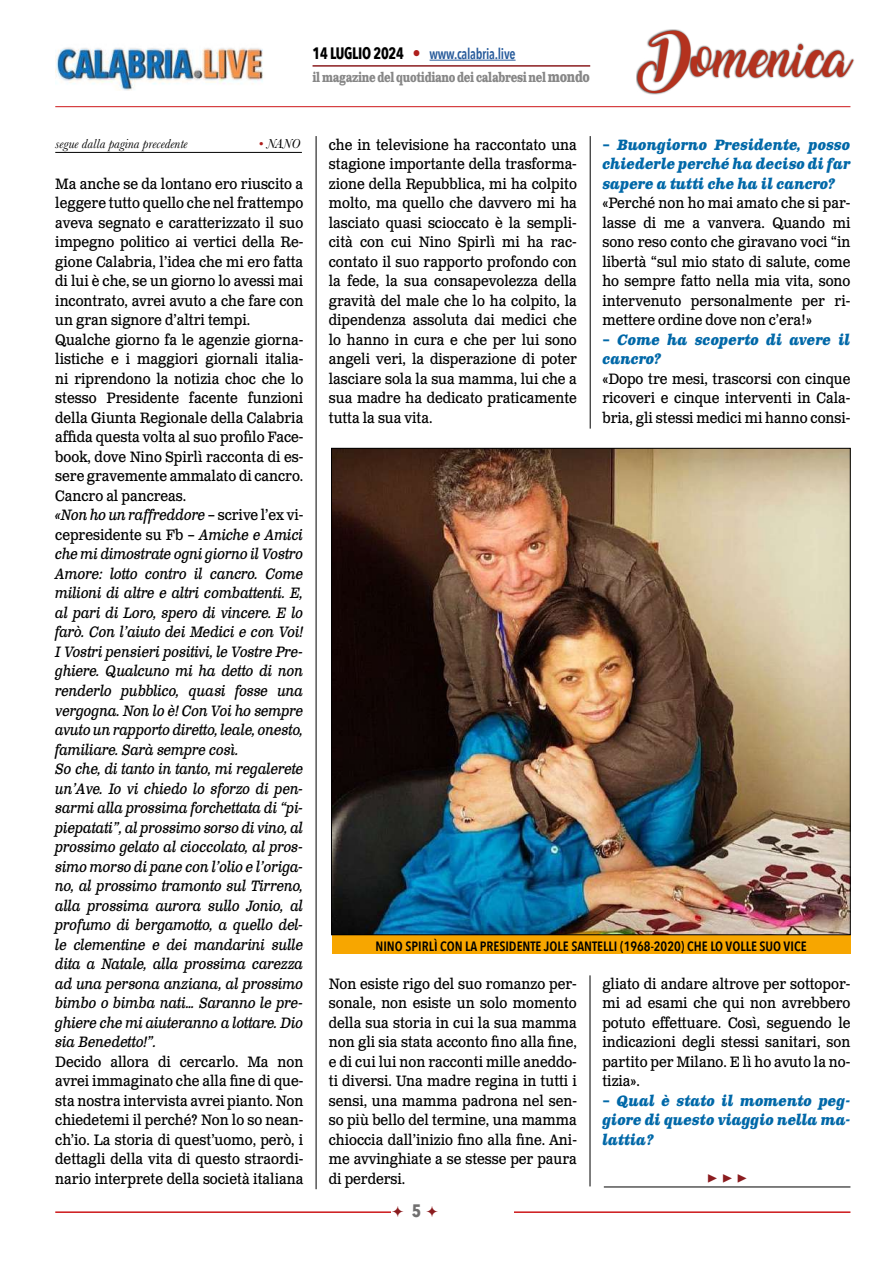
<style>
.page{position:relative;width:893px;height:1263px;background:#fff}
.page>*{position:absolute;margin:0;border:0;box-sizing:border-box;transform-origin:0 0}
.t1{font:34.5px "Amarillo";color:#b4321e}
.t2{font:700 18px "Minion Pro";color:#8b1c1f}
.t3{font:700 18px "Avenir Next Condensed";color:#706f6f}
.t4{font:15px/19.5px "Clarendon Text Pro";color:#000;text-align:justify;scale:.9 1}
.t5{font:italic 15px/19.5px "Clarendon Text Pro";letter-spacing:-.015em;color:#000;scale:.9 1}
.t6{font:italic 700 15px/19.5px "Clarendon Text Pro";letter-spacing:-.02em;color:#0068a8;text-align:justify;scale:.9 1}
.t7{font:600 15px "Avenir Next Condensed";letter-spacing:-.02em;color:#275b9b;scale:.9 1}
.t8{font:600 13.5px "Avenir Next Condensed";color:#000}
.t9{font:700 13.5px "Clarendon Text Pro";letter-spacing:-.03em;color:#878787;scale:.75 1}
.t10{font:italic 13.5px "Baskerville";color:#000}
.s1{font-weight:700;font-size:16.5px;color:#000}
.s2{font-family:"Clarendon Text Pro";font-weight:700;font-size:16.5px;color:#af1f1d}
.s3{font-size:15px}
.s4{color:#af1f1d}
.s5{font-style:normal}
</style>
<div class="page">
<img style="left:55px;top:47px;width:208px;height:44px">
<hr style="left:55px;top:106px;width:795px;height:1px;background:#cd1719">
<div style="left:636px;top:29px;width:219px;height:66px;background:#000;opacity:.75"></div>
<hr style="left:430px;top:60px;width:86px;height:1px;background:#275b9b">
<hr style="left:313px;top:65px;width:277px;height:2px;background:#8b1c1f">
<hr style="left:55px;top:1211px;width:795px;height:2px;background:#cd1719">
<div style="left:391px;top:1199px;width:122px;height:29px;background:#fff"></div>
<hr style="left:55px;top:152px;width:247px;height:1px;background:#000">
<hr style="left:604px;top:1187px;width:246px;height:1px;background:#000">
<div style="left:332px;top:936px;width:518px;height:18px;background:#f7a600"></div>
<img style="left:333px;top:450px;width:515px;height:483px">
<hr style="left:316px;top:136px;width:1px;height:1053px;background:#000">
<hr style="left:590px;top:975px;width:1px;height:211px;background:#000">
<hr style="left:590px;top:136px;width:1px;height:293px;background:#000">
<p class="t7" style="left:313px;top:41px;width:227px"><span class="s1">14 LUGLIO 2024</span> <span class="s2">•</span> www.calabria.live</p>
<p class="t9" style="left:313px;top:69px;width:371px">il magazine del quotidiano dei calabresi nel <span class="s3">mondo</span></p>
<h1 class="t1" style="left:643px;top:45px;width:209px">Domenica</h1>
<p class="t10" style="left:55px;top:135px;width:134px">segue dalla pagina precedente</p>
<p class="t10" style="left:259px;top:135px;width:43px"><span class="s4">•</span> NANO</p>
<p class="t5" style="left:55px;top:174px;width:277px"><span class="s5">Ma anche se da lontano ero riuscito a leggere tutto quello che nel frattempo aveva segnato e caratterizzato il suo impegno politico ai vertici della Re&shy;gione Calabria, l’idea che mi ero fatta di lui è che, se un giorno lo avessi mai incontrato, avrei avuto a che fare con un gran signore d’altri tempi.<br>Qualche giorno fa le agenzie giorna&shy;listiche e i maggiori giornali italia&shy;ni riprendono la notizia choc che lo stesso Presidente facente funzioni della Giunta Regionale della Calabria affida questa volta al suo profilo Face&shy;book, dove Nino Spirlì racconta di es&shy;sere gravemente ammalato di cancro.<br>Cancro al pancreas.<br></span>«Non ho un raffreddore <span class="s5">– scrive l’ex vi&shy;cepresidente su Fb</span> – Amiche e Amici che mi dimostrate ogni giorno il Vostro Amore: lotto contro il cancro. Come milioni di altre e altri combattenti. E, al pari di Loro, spero di vincere. E lo farò. Con l’aiuto dei Medici e con Voi!<br>I Vostri pensieri positivi, le Vostre Pre&shy;ghiere. Qualcuno mi ha detto di non renderlo pubblico, quasi fosse una vergogna. Non lo è! Con Voi ho sempre avuto un rapporto diretto, leale, onesto, familiare. Sarà sempre così.<br>So che, di tanto in tanto, mi regalerete un’Ave. Io vi chiedo lo sforzo di pen&shy;sarmi alla prossima forchettata di “pi&shy;piepatati”, al prossimo sorso di vino, al prossimo gelato al cioccolato, al pros&shy;simo morso di pane con l’olio e l’origa&shy;no, al prossimo tramonto sul Tirreno, alla prossima aurora sullo Jonio, al profumo di bergamotto, a quello del&shy;le clementine e dei mandarini sulle dita a Natale, alla prossima carezza ad una persona anziana, al prossimo bimbo o bimba nati… Saranno le pre&shy;ghiere che mi aiuteranno a lottare. Dio sia Benedetto!”.</p>
<p class="t4" style="left:55px;top:1052px;width:277px">Decido allora di cercarlo. Ma non avrei immaginato che alla fine di que&shy;sta nostra intervista avrei pianto. Non chiedetemi il perché? Non lo so nean&shy;ch’io. La storia di quest’uomo, però, i dettagli della vita di questo straordi&shy;nario interprete della società italiana</p>
<p class="t4" style="left:329px;top:136px;width:277px">che in televisione ha raccontato una stagione importante della trasforma&shy;zione della Repubblica, mi ha colpito molto, ma quello che davvero mi ha lasciato quasi scioccato è la sempli&shy;cità con cui Nino Spirlì mi ha rac&shy;contato il suo rapporto profondo con la fede, la sua consapevolezza della gravità del male che lo ha colpito, la dipendenza assoluta dai medici che lo hanno in cura e che per lui sono angeli veri, la disperazione di poter lasciare sola la sua mamma, lui che a sua madre ha dedicato praticamente tutta la sua vita.</p>
<p class="t6" style="left:602px;top:136px;width:277px">– Buongiorno Presidente, posso chiederle perché ha deciso di far sapere a tutti che ha il cancro?</p>
<p class="t4" style="left:602px;top:194px;width:277px">«Perché non ho mai amato che si par&shy;lasse di me a vanvera. Quando mi sono reso conto che giravano voci “in libertà “sul mio stato di salute, come ho sempre fatto nella mia vita, sono intervenuto personalmente per ri&shy;mettere ordine dove non c’era!»</p>
<p class="t6" style="left:602px;top:331px;width:277px">– Come ha scoperto di avere il cancro?</p>
<p class="t4" style="left:602px;top:370px;width:277px">«Dopo tre mesi, trascorsi con cinque ricoveri e cinque interventi in Cala&shy;bria, gli stessi medici mi hanno consi-</p>
<p class="t8" style="left:375px;top:934px;width:433px">NINO SPIRLÌ CON LA PRESIDENTE JOLE SANTELLI (1968-2020) CHE LO VOLLE SUO VICE</p>
<p class="t4" style="left:329px;top:974px;width:277px">Non esiste rigo del suo romanzo per&shy;sonale, non esiste un solo momento della sua storia in cui la sua mamma non gli sia stata acconto fino alla fine, e di cui lui non racconti mille aneddo&shy;ti diversi. Una madre regina in tutti i sensi, una mamma padrona nel sen&shy;so più bello del termine, una mamma chioccia dall’inizio fino alla fine. Ani&shy;me avvinghiate a se stesse per paura di perdersi.</p>
<p class="t3" style="left:412px;top:1200px;width:11px">5</p>
<p class="t4" style="left:602px;top:974px;width:277px">gliato di andare altrove per sottopor&shy;mi ad esami che qui non avrebbero potuto effettuare. Così, seguendo le indicazioni degli stessi sanitari, son partito per Milano. E lì ho avuto la no&shy;tizia».</p>
<p class="t6" style="left:602px;top:1091px;width:277px">– Qual è stato il momento peg&shy;giore di questo viaggio nella ma&shy;lattia?</p>
<p class="t2" style="left:707px;top:1164px;width:42px">▶ ▶ ▶</p>
</div>
